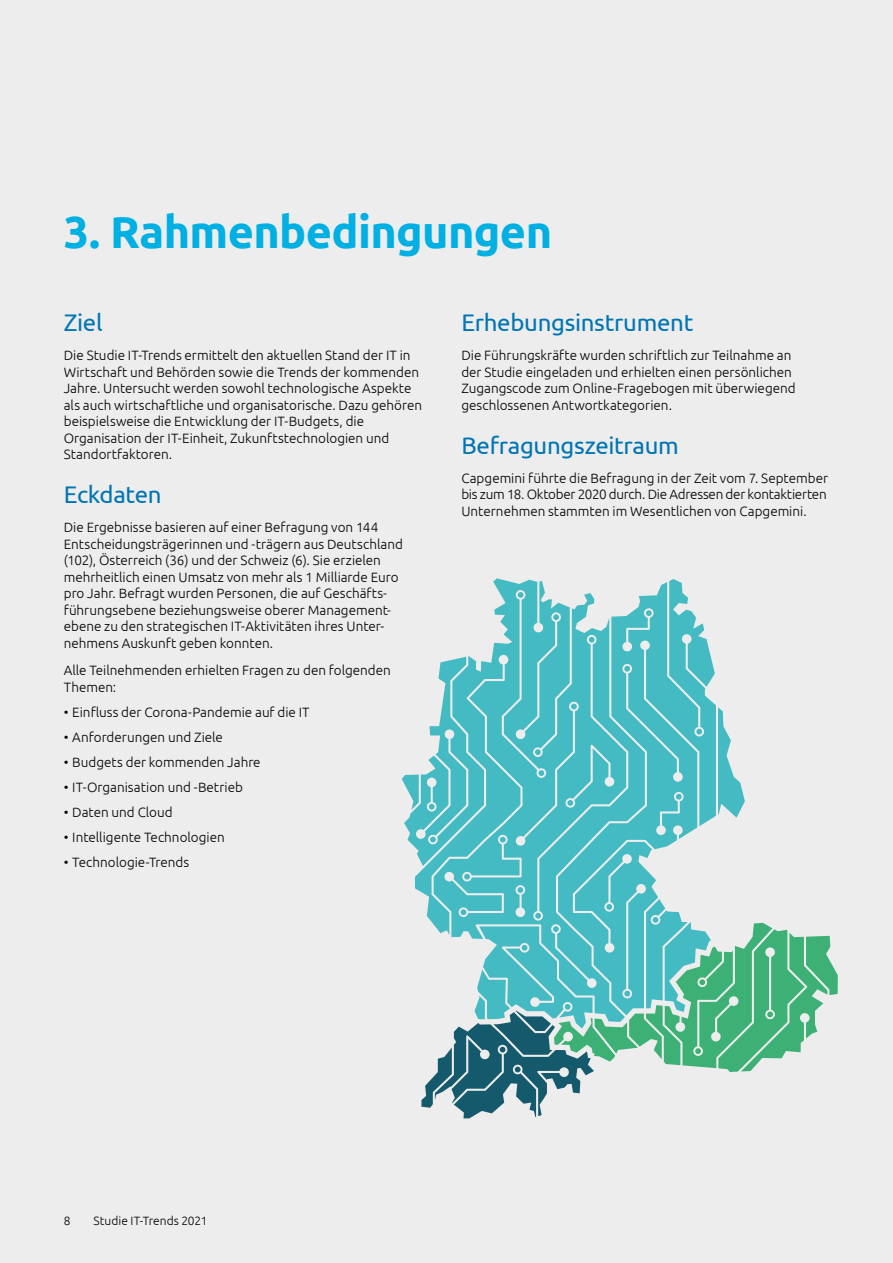
<style>
.page{position:relative;width:893px;height:1263px;background:#ededed}
.page>*{position:absolute;margin:0;border:0;box-sizing:border-box;transform-origin:0 0}
.t1{font:700 45px "Ubuntu";letter-spacing:-.015em;color:#00b0e3}
.t2{font:24px "Ubuntu";letter-spacing:-.015em;color:#0075b3}
.t3{font:300 13.5px/16.5px "Ubuntu";color:#000}
.t4{font:300 12px "Ubuntu";letter-spacing:.005em;color:#000}
</style>
<div class="page">
<svg style="left:421px;top:923px;width:417px;height:195px"></svg>
<svg style="left:402px;top:578px;width:343px;height:450px;fill:#44bac2"></svg>
<h1 class="t1" style="left:64px;top:204px;width:490px">3. Rahmenbedingungen</h1>
<h2 class="t2" style="left:64px;top:308px;width:40px">Ziel</h2>
<p class="t3" style="left:64px;top:347px;width:360px">Die Studie IT-Trends ermittelt den aktuellen Stand der IT in Wirtschaft und Behörden sowie die Trends der kommenden Jahre. Untersucht werden sowohl technologische Aspekte als auch wirtschaftliche und organisatorische. Dazu gehören beispielsweise die Entwicklung der IT-Budgets, die Organisation der IT-Einheit, Zukunftstechnologien und Standortfaktoren.</p>
<h2 class="t2" style="left:64px;top:480px;width:99px">Eckdaten</h2>
<p class="t3" style="left:64px;top:519px;width:341px">Die Ergebnisse basieren auf einer Befragung von 144<br>Entscheidungsträgerinnen und -trägern aus Deutschland (102), Österreich (36) und der Schweiz (6). Sie erzielen mehrheitlich einen Umsatz von mehr als 1 Milliarde Euro pro Jahr. Befragt wurden Personen, die auf Geschäfts&shy;führungsebene beziehungsweise oberer Management&shy;ebene zu den strategischen IT-Aktivitäten ihres Unter&shy;nehmens Auskunft geben konnten.</p>
<p class="t3" style="left:64px;top:662px;width:328px">Alle Teilnehmenden erhielten Fragen zu den folgenden<br>Themen:</p>
<p class="t3" style="left:64px;top:703px;width:247px">• Einfluss der Corona-Pandemie auf die IT</p>
<p class="t3" style="left:64px;top:728px;width:161px">• Anforderungen und Ziele</p>
<p class="t3" style="left:64px;top:753px;width:198px">• Budgets der kommenden Jahre</p>
<p class="t3" style="left:64px;top:778px;width:181px">• IT-Organisation und -Betrieb</p>
<p class="t3" style="left:64px;top:803px;width:110px">• Daten und Cloud</p>
<p class="t3" style="left:64px;top:828px;width:162px">• Intelligente Technologien</p>
<p class="t3" style="left:64px;top:853px;width:127px">• Technologie-Trends</p>
<h2 class="t2" style="left:461px;top:308px;width:233px">Erhebungsinstrument</h2>
<p class="t3" style="left:461px;top:347px;width:336px">Die Führungskräfte wurden schriftlich zur Teilnahme an der Studie eingeladen und erhielten einen persönlichen Zugangscode zum Online-Fragebogen mit überwiegend geschlossenen Antwortkategorien.</p>
<h2 class="t2" style="left:461px;top:430px;width:219px">Befragungszeitraum</h2>
<p class="t3" style="left:461px;top:469px;width:368px;text-align:justify">Capgemini führte die Befragung in der Zeit vom 7. September bis zum 18. Oktober 2020 durch. Die Adressen der kontaktierten Unternehmen stammten im Wesentlichen von Capgemini.</p>
<p class="t4" style="left:64px;top:1213px;width:8px">8</p>
<p class="t4" style="left:94px;top:1213px;width:116px">Studie IT-Trends 2021</p>
</div>
